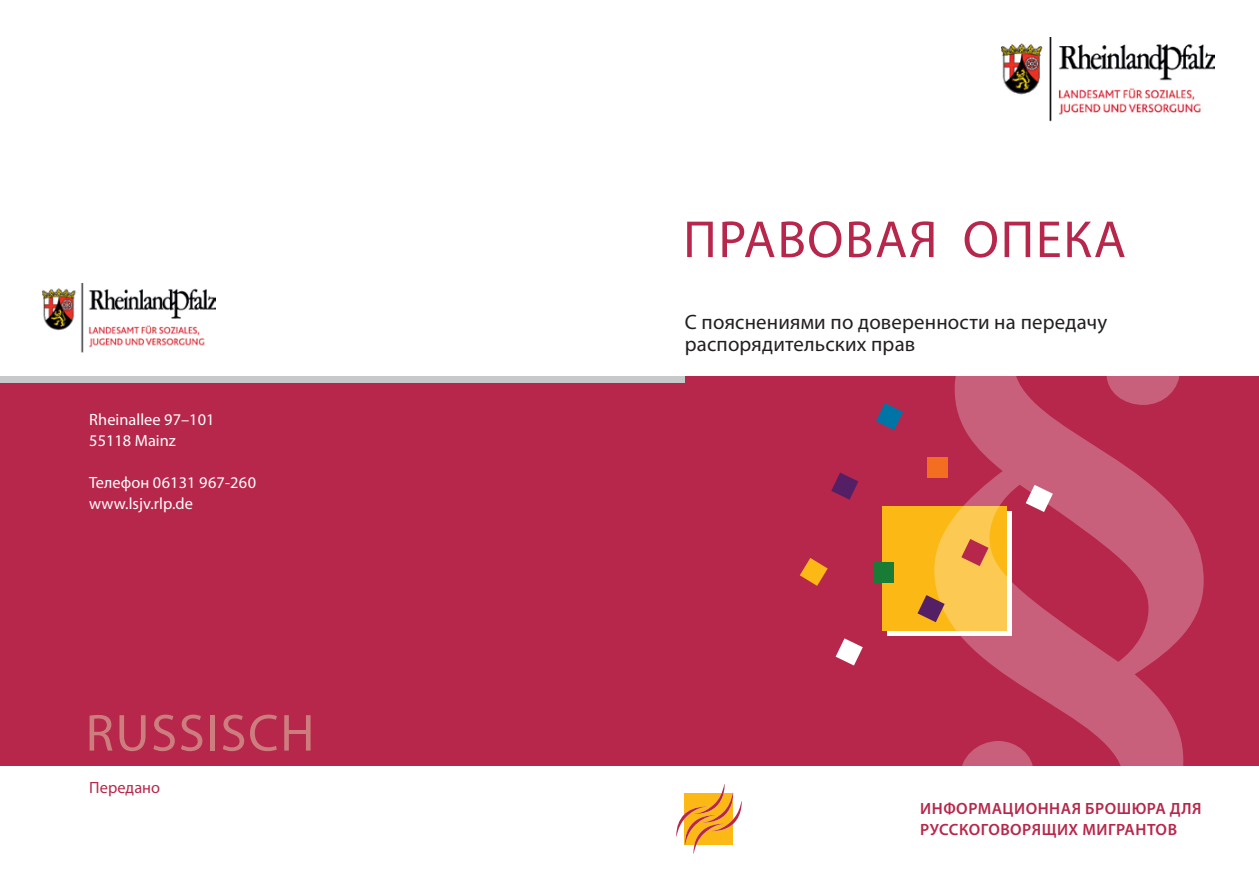
<style>
.page{position:relative;width:1259px;height:893px;background:#fff}
.page>*{position:absolute;margin:0;border:0;box-sizing:border-box;transform-origin:0 0}
.t1{font:52.5px "Myriad Pro";letter-spacing:.03em;color:#b6274b}
.t2{font:52.5px "Myriad Pro";letter-spacing:.03em;color:#ce7d7f}
.t3{font:20.85px/22.5px "Myriad Pro";letter-spacing:.01em;color:#231f20}
.t4{font:16.35px/21px "Myriad Pro";color:#fff}
.t5{font:600 16.35px/21px "Myriad Pro";letter-spacing:.03em;color:#b6274b}
.t6{font:16.35px "Myriad Pro";color:#b6274b}
</style>
<div class="page">
<div style="left:0;top:376px;width:1259px;height:390px;background:#b6274b"></div>
<div style="left:882px;top:506px;width:125px;height:125px;background:#fcb814"></div>
<div style="left:873px;top:562px;width:21px;height:20px;background:#187c36"></div>
<svg style="left:876px;top:403px;width:27px;height:27px"></svg>
<svg style="left:831px;top:473px;width:27px;height:27px"></svg>
<svg style="left:835px;top:638px;width:28px;height:27px"></svg>
<svg style="left:800px;top:558px;width:27px;height:28px"></svg>
<div style="left:927px;top:457px;width:20px;height:21px;background:#f36e21"></div>
<svg style="left:676px;top:784px;width:66px;height:70px"></svg>
<div style="left:0;top:376px;width:685px;height:7px;background:#c7c8ca"></div>
<svg style="left:934px;top:376px;width:269px;height:390px"></svg>
<svg style="left:917px;top:595px;width:27px;height:27px"></svg>
<svg style="left:961px;top:539px;width:27px;height:27px"></svg>
<img style="left:1002px;top:37px;width:212px;height:85px">
<img style="left:42px;top:283px;width:173px;height:70px">
<p class="t4" style="left:89px;top:409px;width:127px">Rheinallee 97–101<br>55118 Mainz</p>
<p class="t4" style="left:89px;top:472px;width:168px">Телефон 06131 967-260 www.lsjv.rlp.de</p>
<h1 class="t2" style="left:86px;top:701px;width:230px">RUSSISCH</h1>
<p class="t6" style="left:89px;top:777px;width:72px">Передано</p>
<h1 class="t1" style="left:683px;top:207px;width:444px">ПРАВОВАЯ ОПЕКА</h1>
<p class="t3" style="left:685px;top:310px;width:424px">С пояснениями по доверенности на передачу распорядительских прав</p>
<p class="t5" style="left:920px;top:797px;width:283px">Информационная брошюра для русскоговорящих мигрантов</p>
</div>
